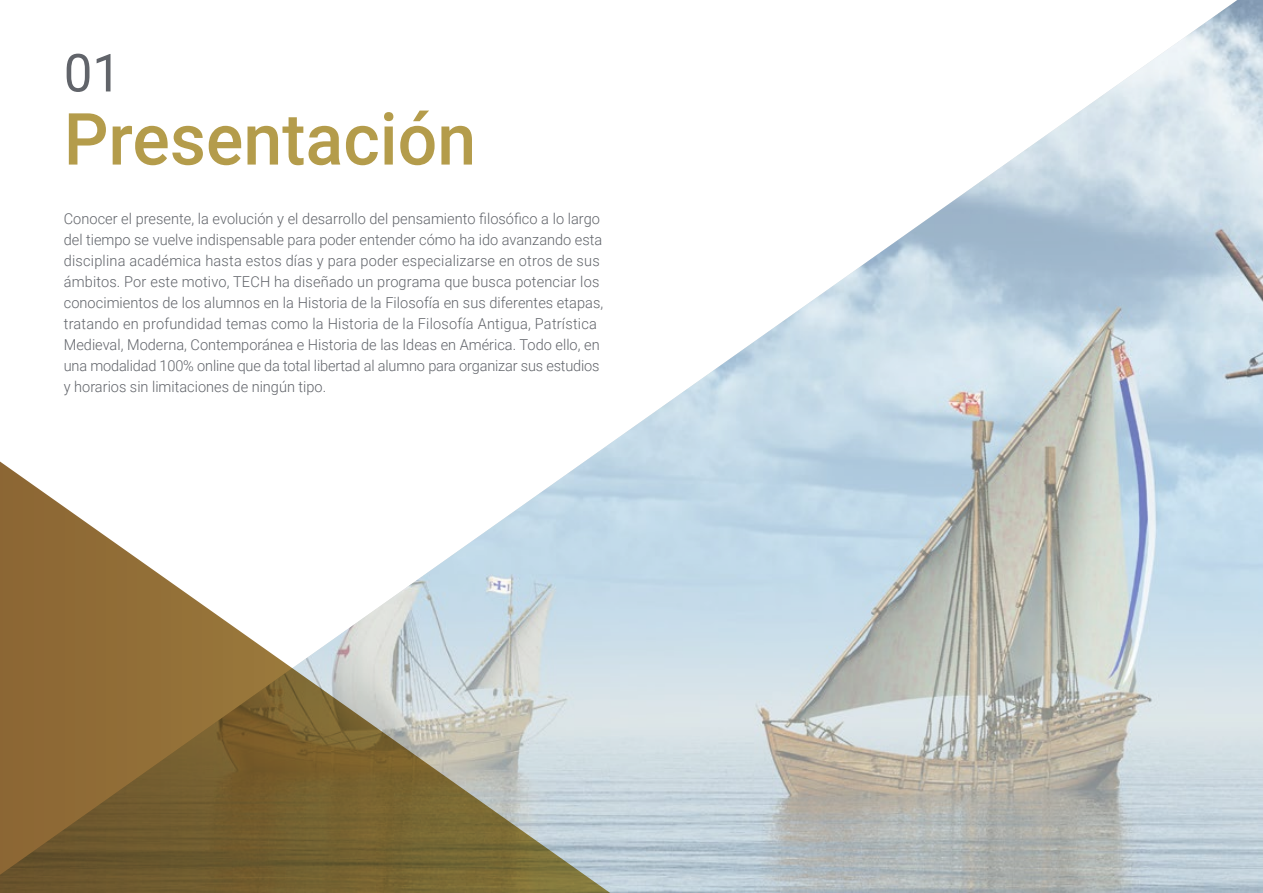
<style>
.page{position:relative;width:1263px;height:893px;background:#fff}
.page>*{position:absolute;margin:0;border:0;box-sizing:border-box;transform-origin:0 0}
.t1{font:500 72px "Roboto";color:#b49c4b}
.t2{font:52.5px "Roboto";color:#61646a}
.t3{font:300 15px/21px "Roboto";letter-spacing:.005em;color:#61646a}
</style>
<div class="page">
<img style="left:607px;top:0;width:656px;height:893px">
<svg style="left:0;top:446px;width:640px;height:447px"></svg>
<h2 class="t2" style="left:64px;top:36px;width:59px">01</h2>
<h1 class="t1" style="left:64px;top:89px;width:414px">Presentación</h1>
<p class="t3" style="left:64px;top:207px;width:541px">Conocer el presente, la evolución y el desarrollo del pensamiento filosófico a lo largo del tiempo se vuelve indispensable para poder entender cómo ha ido avanzando esta disciplina académica hasta estos días y para poder especializarse en otros de sus ámbitos. Por este motivo, TECH ha diseñado un programa que busca potenciar los conocimientos de los alumnos en la Historia de la Filosofía en sus diferentes etapas, tratando en profundidad temas como la Historia de la Filosofía Antigua, Patrística Medieval, Moderna, Contemporánea e Historia de las Ideas en América. Todo ello, en una modalidad 100% online que da total libertad al alumno para organizar sus estudios y horarios sin limitaciones de ningún tipo.</p>
</div>
